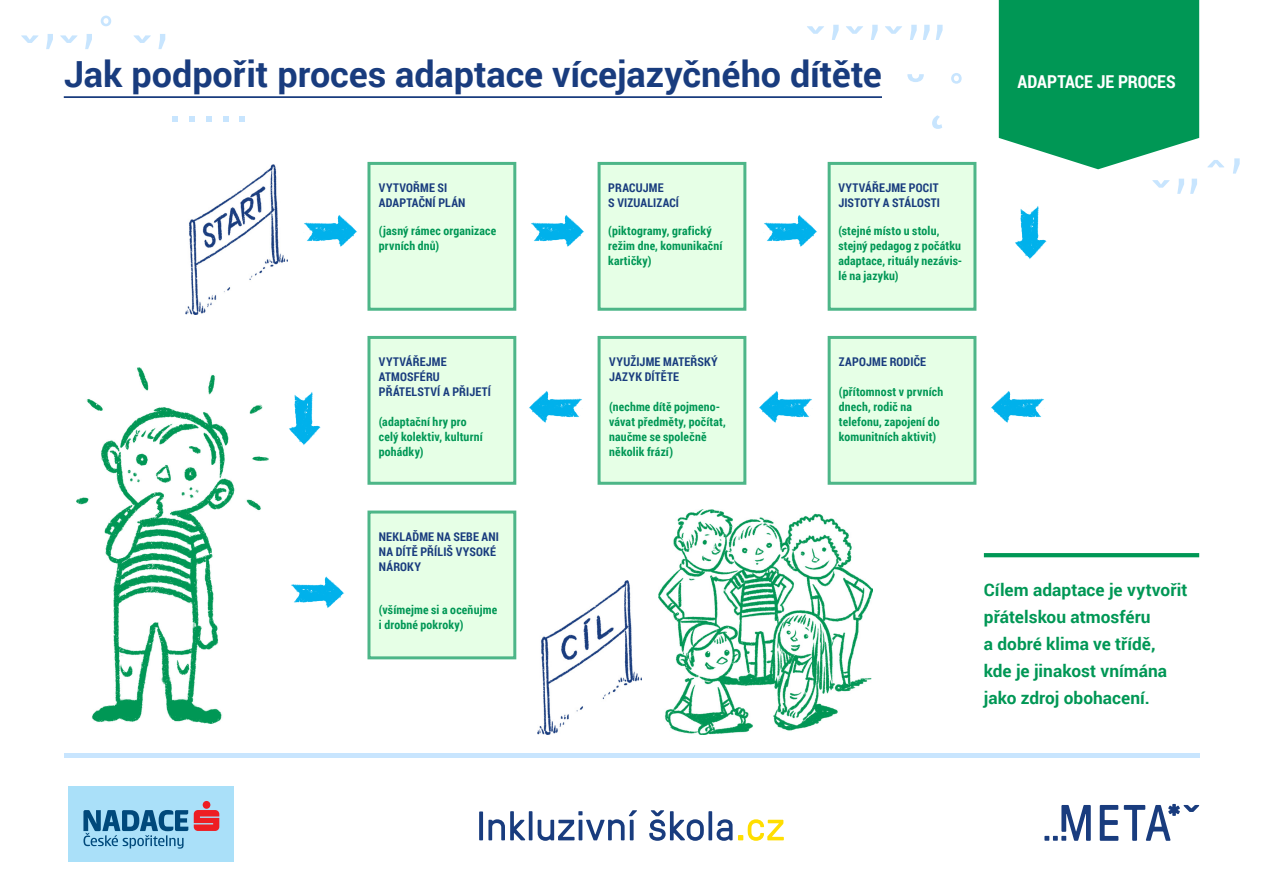
<style>
.page{position:relative;width:1263px;height:893px;background:#fff}
.page>*{position:absolute;margin:0;border:0;box-sizing:border-box;transform-origin:0 0}
.t1{font:700 36px "Roboto";letter-spacing:-.005em;color:#193c7e}
.t2{font:700 17.7px "Roboto Condensed";letter-spacing:-.005em;color:#fff}
.t3{font:700 17.25px/27px "Roboto";color:#009755}
.t4{font:700 12px/15px "Roboto Condensed";letter-spacing:.015em;color:#009755}
.t5{font:700 12px/15px "Roboto Condensed";letter-spacing:.015em;color:#193c7e}
</style>
<div class="page">
<img style="left:537px;top:580px;width:104px;height:154px">
<img style="left:77px;top:368px;width:192px;height:355px">
<img style="left:658px;top:509px;width:215px;height:226px">
<div style="left:64px;top:753px;width:1135px;height:5px;background:#c8e5fe"></div>
<svg style="left:1100px;top:805px;width:18px;height:36px"></svg>
<svg style="left:1124px;top:804px;width:75px;height:37px"></svg>
<svg style="left:1044px;top:805px;width:47px;height:36px"></svg>
<svg style="left:479px;top:811px;width:4px;height:29px"></svg>
<svg style="left:488px;top:811px;width:37px;height:29px"></svg>
<hr style="left:529px;top:811px;width:3px;height:29px;background:#193c7e">
<svg style="left:538px;top:810px;width:99px;height:31px"></svg>
<svg style="left:649px;top:810px;width:55px;height:31px"></svg>
<svg style="left:708px;top:811px;width:4px;height:29px"></svg>
<svg style="left:717px;top:819px;width:15px;height:22px"></svg>
<svg style="left:738px;top:819px;width:46px;height:22px"></svg>
<div style="left:68px;top:786px;width:166px;height:75px;background:#aae0f9"></div>
<svg style="left:194px;top:801px;width:25px;height:30px"></svg>
<svg style="left:83px;top:810px;width:105px;height:39px"></svg>
<svg style="left:984px;top:553px;width:215px;height:4px"></svg>
<hr style="left:64px;top:96px;width:818px;height:2px;background:#193c7e">
<svg style="left:999px;top:0;width:200px;height:169px;background:#17a064"></svg>
<div style="left:597px;top:336px;width:149px;height:149px;background:#e6ffe6"></div>
<div style="left:367px;top:162px;width:149px;height:149px;background:#e6ffe6"></div>
<div style="left:597px;top:162px;width:149px;height:149px;background:#e6ffe6"></div>
<div style="left:828px;top:162px;width:148px;height:149px;background:#e6ffe6"></div>
<div style="left:828px;top:336px;width:148px;height:149px;background:#e6ffe6"></div>
<svg style="left:367px;top:336px;width:149px;height:149px;background:#dbfadf"></svg>
<div style="left:367px;top:511px;width:149px;height:148px;background:#e6ffe6"></div>
<img style="left:512px;top:195px;width:89px;height:70px">
<img style="left:304px;top:195px;width:67px;height:70px">
<img style="left:258px;top:557px;width:113px;height:70px">
<img style="left:742px;top:195px;width:90px;height:70px">
<img style="left:972px;top:371px;width:72px;height:70px">
<img style="left:742px;top:371px;width:90px;height:70px">
<img style="left:512px;top:371px;width:89px;height:70px">
<img style="left:1015px;top:206px;width:32px;height:53px">
<img style="left:289px;top:392px;width:32px;height:53px">
<svg style="left:21px;top:35px;width:17px;height:8px"></svg>
<svg style="left:46px;top:34px;width:7px;height:15px"></svg>
<svg style="left:60px;top:35px;width:17px;height:8px"></svg>
<svg style="left:85px;top:34px;width:7px;height:15px"></svg>
<svg style="left:101px;top:16px;width:10px;height:10px"></svg>
<svg style="left:134px;top:35px;width:17px;height:8px"></svg>
<svg style="left:158px;top:34px;width:7px;height:15px"></svg>
<svg style="left:172px;top:116px;width:6px;height:6px"></svg>
<svg style="left:189px;top:116px;width:6px;height:6px"></svg>
<svg style="left:206px;top:116px;width:6px;height:6px"></svg>
<svg style="left:223px;top:116px;width:5px;height:6px"></svg>
<svg style="left:239px;top:116px;width:6px;height:6px"></svg>
<svg style="left:807px;top:26px;width:17px;height:8px"></svg>
<svg style="left:832px;top:25px;width:7px;height:15px"></svg>
<svg style="left:846px;top:26px;width:17px;height:8px"></svg>
<svg style="left:871px;top:25px;width:7px;height:15px"></svg>
<svg style="left:885px;top:26px;width:17px;height:8px"></svg>
<svg style="left:910px;top:25px;width:7px;height:15px"></svg>
<svg style="left:923px;top:25px;width:7px;height:15px"></svg>
<svg style="left:936px;top:25px;width:6px;height:15px"></svg>
<svg style="left:1152px;top:180px;width:17px;height:8px"></svg>
<svg style="left:1177px;top:179px;width:7px;height:15px"></svg>
<svg style="left:1190px;top:179px;width:7px;height:15px"></svg>
<svg style="left:1207px;top:160px;width:17px;height:7px"></svg>
<svg style="left:1233px;top:158px;width:7px;height:16px"></svg>
<svg style="left:907px;top:74px;width:17px;height:8px"></svg>
<svg style="left:932px;top:115px;width:10px;height:14px"></svg>
<svg style="left:951px;top:73px;width:11px;height:11px"></svg>
<img style="left:185px;top:164px;width:102px;height:151px">
<p class="t1" style="left:64px;top:48px;width:820px">Jak podpořit proces adaptace vícejazyčného dítěte</p>
<p class="t2" style="left:1018px;top:69px;width:160px">ADAPTACE JE PROCES</p>
<p class="t5" style="left:379px;top:180px;width:88px">VYTVOŘME SI<br>ADAPTAČNÍ PLÁN</p>
<p class="t4" style="left:379px;top:223px;width:119px">(jasný rámec organizace prvních dnů)</p>
<p class="t5" style="left:379px;top:354px;width:114px">VYTVÁŘEJME<br>ATMOSFÉRU<br>PŘÁTELSTVÍ A PŘIJETÍ</p>
<p class="t4" style="left:379px;top:414px;width:105px">(adaptační hry pro celý kolektiv, kulturní pohádky)</p>
<p class="t5" style="left:379px;top:529px;width:122px">NEKLAĎME NA SEBE ANI<br>NA DÍTĚ PŘÍLIŠ VYSOKÉ<br>NÁROKY</p>
<p class="t4" style="left:379px;top:602px;width:120px">(všímejme si a oceňujme i drobné pokroky)</p>
<p class="t5" style="left:608px;top:180px;width:72px">PRACUJME<br>S VIZUALIZACÍ</p>
<p class="t4" style="left:608px;top:223px;width:116px">(piktogramy, grafický režim dne, komunikační kartičky)</p>
<p class="t5" style="left:609px;top:354px;width:110px">VYUŽIJME MATEŘSKÝ<br>JAZYK DÍTĚTE</p>
<p class="t4" style="left:609px;top:399px;width:118px">(nechme dítě pojmeno&shy;vávat předměty, počítat, naučme se společně několik frází)</p>
<p class="t5" style="left:838px;top:180px;width:103px">VYTVÁŘEJME POCIT<br>JISTOTY A STÁLOSTI</p>
<p class="t4" style="left:838px;top:223px;width:125px">(stejné místo u stolu, stejný pedagog z počátku adaptace, rituály nezávis&shy;lé na jazyku)</p>
<p class="t5" style="left:839px;top:354px;width:89px">ZAPOJME RODIČE</p>
<p class="t4" style="left:839px;top:384px;width:106px">(přítomnost v prvních dnech, rodič na telefonu, zapojení do komunitních aktivit)</p>
<p class="t3" style="left:984px;top:576px;width:205px">Cílem adaptace je vytvořit přátelskou atmosféru<br>a dobré klima ve třídě, kde je jinakost vnímána jako zdroj obohacení.</p>
</div>
